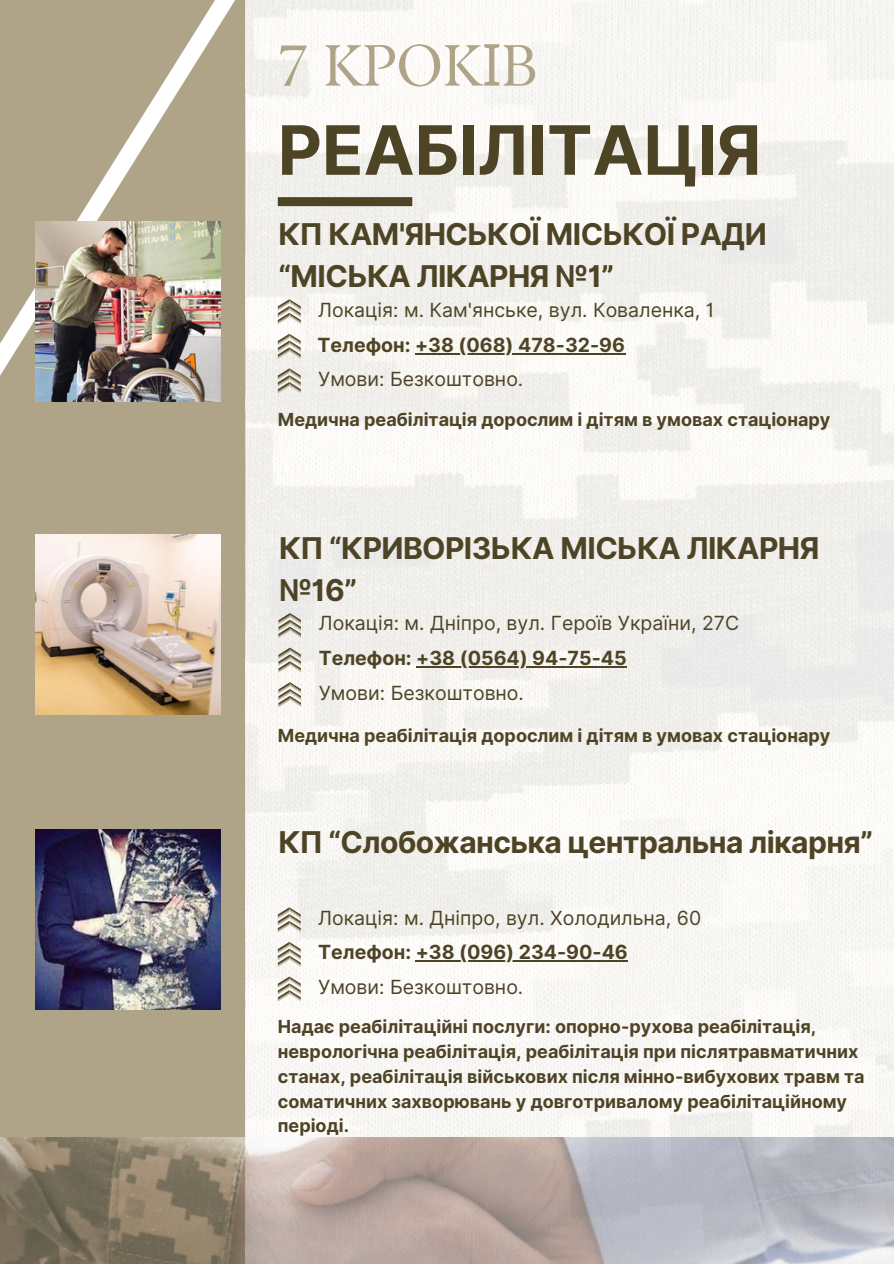
<style>
.page{position:relative;width:894px;height:1264px;background:#fff}
.page>*{position:absolute;margin:0;border:0;box-sizing:border-box;transform-origin:0 0}
.t1{font:700 68.1px "Inter";color:#4d4325}
.t2{font:57.9px "TY Serif D";color:#afa488}
.t3{font:700 30px/41.7px "Inter";letter-spacing:-.02em;color:#4d4325}
.t4{font:19.5px "Inter";color:#4d4325}
.t5{font:700 19.5px "Inter";color:#4d4325}
.t6{font:700 18px/24.8px "Inter";color:#4d4325}
.s1{font-family:"Noto Sans"}
</style>
<div class="page">
<img style="left:245px;top:0;width:648px;height:1137px">
<div style="left:0;top:0;width:245px;height:1263px;background:#afa488"></div>
<img style="left:36px;top:534px;width:184px;height:180px">
<img style="left:36px;top:829px;width:184px;height:180px">
<svg style="left:35px;top:388px;width:297px;height:32px"></svg>
<svg style="left:0;top:0;width:332px;height:388px"></svg>
<img style="left:36px;top:222px;width:184px;height:180px">
<img style="left:0;top:1137px;width:893px;height:126px">
<hr style="left:416px;top:666px;width:210px;height:1px;background:#4d4325">
<svg style="left:278px;top:613px;width:23px;height:25px"></svg>
<svg style="left:278px;top:647px;width:23px;height:26px"></svg>
<svg style="left:278px;top:682px;width:23px;height:25px"></svg>
<div style="left:278px;top:197px;width:134px;height:9px;background:#4d4325"></div>
<hr style="left:415px;top:353px;width:210px;height:1px;background:#4d4325">
<svg style="left:278px;top:299px;width:22px;height:26px"></svg>
<svg style="left:278px;top:334px;width:22px;height:25px"></svg>
<svg style="left:278px;top:368px;width:22px;height:26px"></svg>
<hr style="left:415px;top:960px;width:212px;height:1px;background:#4d4325">
<svg style="left:278px;top:907px;width:22px;height:25px"></svg>
<svg style="left:278px;top:941px;width:22px;height:26px"></svg>
<svg style="left:278px;top:976px;width:22px;height:26px"></svg>
<h2 class="t2" style="left:278px;top:26px;width:261px">7 КРОК<span class="s1">І</span>В</h2>
<h1 class="t1" style="left:278px;top:100px;width:485px">РЕАБІЛІТАЦІЯ</h1>
<h3 class="t3" style="left:278px;top:214px;width:489px">КП КАМ'ЯНСЬКОЇ МІСЬКОЇ РАДИ “МІСЬКА ЛІКАРНЯ №1”</h3>
<p class="t4" style="left:318px;top:295px;width:398px">Локація: м. Кам'янське, вул. Коваленка, 1</p>
<p class="t5" style="left:317px;top:331px;width:309px">Телефон: +38 (068) 478-32-96</p>
<p class="t4" style="left:318px;top:364px;width:207px">Умови: Безкоштовно.</p>
<p class="t6" style="left:278px;top:407px;width:554px">Медична реабілітація дорослим і дітям в умовах стаціонару</p>
<h3 class="t3" style="left:279px;top:528px;width:541px">КП “КРИВОРІЗЬКА МІСЬКА ЛІКАРНЯ №16”</h3>
<p class="t4" style="left:319px;top:609px;width:422px">Локація: м. Дніпро, вул. Героїв України, 27С</p>
<p class="t5" style="left:319px;top:643px;width:309px">Телефон: +38 (0564) 94-75-45</p>
<p class="t4" style="left:319px;top:678px;width:207px">Умови: Безкоштовно.</p>
<p class="t6" style="left:278px;top:723px;width:554px">Медична реабілітація дорослим і дітям в умовах стаціонару</p>
<h3 class="t3" style="left:278px;top:822px;width:596px">КП “Слобожанська центральна лікарня”</h3>
<p class="t4" style="left:318px;top:903px;width:384px">Локація: м. Дніпро, вул. Холодильна, 60</p>
<p class="t5" style="left:318px;top:938px;width:311px">Телефон: +38 (096) 234-90-46</p>
<p class="t4" style="left:318px;top:972px;width:207px">Умови: Безкоштовно.</p>
<p class="t6" style="left:278px;top:1014px;width:588px">Надає реабілітаційні послуги: опорно-рухова реабілітація, неврологічна реабілітація, реабілітація при післятравматичних станах, реабілітація військових після мінно-вибухових травм та соматичних захворювань у довготривалому реабілітаційному періоді.</p>
</div>
